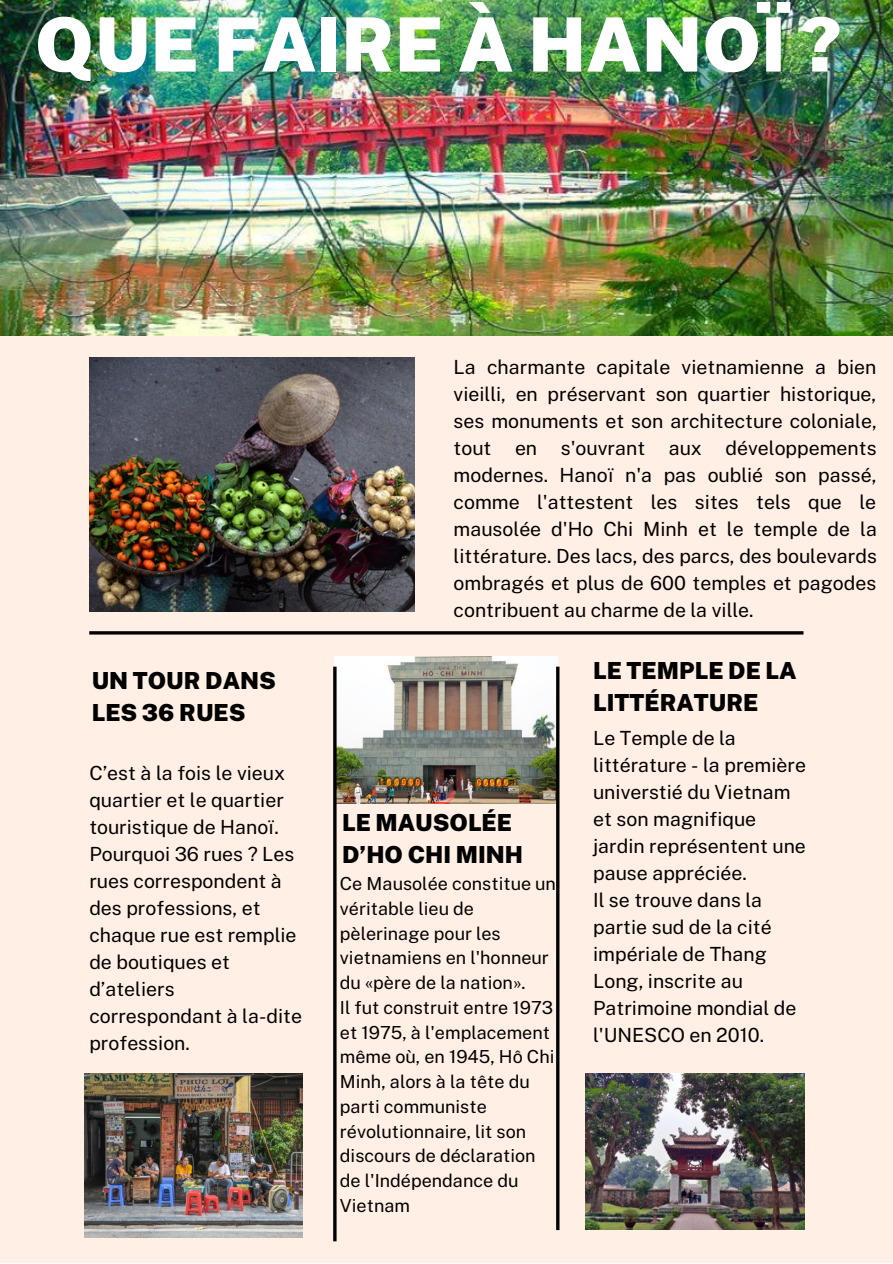
<style>
.page{position:relative;width:893px;height:1264px;background:#fff}
.page>*{position:absolute;margin:0;border:0;box-sizing:border-box;transform-origin:0 0}
.t1{font:900 75px "Public Sans";color:#fff}
.t2{font:900 23.55px/32.2px "Public Sans";color:#000}
.t3{font:19.5px/27px "Public Sans";color:#000}
.t4{font:18px/24.8px "Public Sans";color:#000}
</style>
<div class="page">
<div style="left:0;top:0;width:892px;height:1262px;background:#ffefe4"></div>
<img style="left:89px;top:357px;width:325px;height:254px">
<img style="left:335px;top:657px;width:222px;height:146px">
<hr style="left:89px;top:631px;width:714px;height:3px;background:#000">
<hr style="left:333px;top:666px;width:3px;height:575px;background:#000">
<hr style="left:556px;top:666px;width:3px;height:563px;background:#000">
<img style="left:84px;top:1073px;width:219px;height:164px">
<img style="left:586px;top:1073px;width:218px;height:156px">
<img style="left:0;top:0;width:892px;height:335px">
<h1 class="t1" style="left:35px;top:0;width:807px">QUE FAIRE À HANOÏ ?</h1>
<p class="t3" style="left:453px;top:354px;width:425px;text-align:justify">La charmante capitale vietnamienne a bien vieilli, en préservant son quartier historique, ses monuments et son architecture coloniale, tout en s'ouvrant aux développements modernes. Hanoï n'a pas oublié son passé, comme l'attestent les sites tels que le mausolée d'Ho Chi Minh et le temple de la littérature. Des lacs, des parcs, des boulevards ombragés et plus de 600 temples et pagodes contribuent au charme de la ville.</p>
<p class="t2" style="left:92px;top:664px;width:186px">UN TOUR DANS<br>LES 36 RUES</p>
<p class="t2" style="left:593px;top:654px;width:205px">LE TEMPLE DE LA<br>LITTÉRATURE</p>
<p class="t3" style="left:89px;top:759px;width:214px">C’est à la fois le vieux quartier et le quartier touristique de Hanoï.<br>Pourquoi 36 rues ? Les rues correspondent à des professions, et chaque rue est remplie de boutiques et d’ateliers correspondant à la-dite profession.</p>
<p class="t2" style="left:342px;top:805px;width:182px">LE MAUSOLÉE<br>D’HO CHI MINH</p>
<p class="t4" style="left:340px;top:871px;width:217px">Ce Mausolée constitue un véritable lieu de pèlerinage pour les vietnamiens en l'honneur du «père de la nation».<br>Il fut construit entre 1973 et 1975, à l'emplacement même où, en 1945, Hô Chi<br>Minh, alors à la tête du parti communiste révolutionnaire, lit son discours de déclaration de l'Indépendance du<br>Vietnam</p>
<p class="t3" style="left:593px;top:724px;width:214px">Le Temple de la littérature - la première universtié du Vietnam et son magnifique jardin représentent une pause appréciée.<br>Il se trouve dans la partie sud de la cité impériale de Thang<br>Long, inscrite au<br>Patrimoine mondial de l'UNESCO en 2010.</p>
</div>
